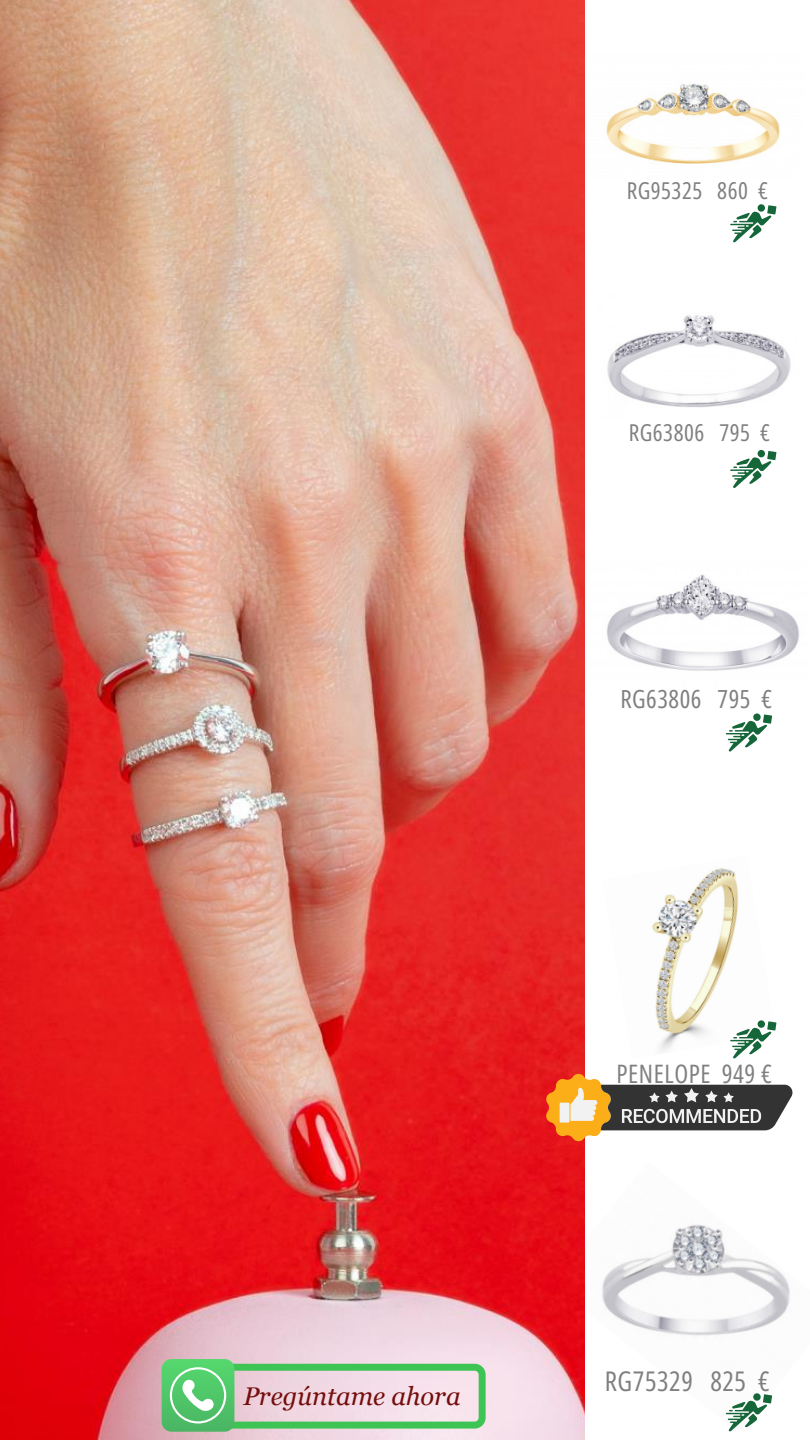
<style>
.page{position:relative;width:810px;height:1440px;background:#fff}
.page>*{position:absolute;margin:0;border:0;box-sizing:border-box;transform-origin:0 0}
.t1{font:27.1px "Open Sans Condensed";letter-spacing:.02em;color:#7f7f7f}
.t2{font:italic 25.6px "Georgia";color:#740e0c}
.t3{font:25.4px "Open Sans Condensed";letter-spacing:.02em;color:#7f7f7f}
.t4{font:24.9px "Open Sans Condensed";letter-spacing:.02em;color:#7f7f7f}
.t5{font:23.2px "Open Sans Condensed";letter-spacing:.02em;color:#7f7f7f}
</style>
<div class="page">
<img style="left:584px;top:54px;width:196px;height:123px">
<img style="left:607px;top:315px;width:184px;height:92px">
<img style="left:584px;top:1162px;width:206px;height:272px">
<img style="left:607px;top:575px;width:192px;height:96px">
<img style="left:652px;top:868px;width:87px;height:184px">
<img style="left:0;top:0;width:584px;height:1440px">
<svg style="left:546px;top:1074px;width:247px;height:67px"></svg>
<svg style="left:162px;top:1359px;width:324px;height:73px;background:#b6d4b7"></svg>
<svg style="left:730px;top:204px;width:46px;height:39px"></svg>
<svg style="left:730px;top:450px;width:46px;height:38px"></svg>
<svg style="left:726px;top:713px;width:46px;height:39px"></svg>
<svg style="left:730px;top:1020px;width:46px;height:39px"></svg>
<svg style="left:726px;top:1393px;width:46px;height:39px"></svg>
<p class="t2" style="left:243px;top:1381px;width:219px">Pregúntame ahora</p>
<p class="t5" style="left:627px;top:174px;width:143px">RG95325 860 €</p>
<p class="t5" style="left:629px;top:416px;width:143px">RG63806 795 €</p>
<p class="t4" style="left:620px;top:681px;width:153px">RG63806 795 €</p>
<p class="t3" style="left:617px;top:1056px;width:157px">PENELOPE 949 €</p>
<p class="t1" style="left:605px;top:1362px;width:166px">RG75329 825 €</p>
</div>
